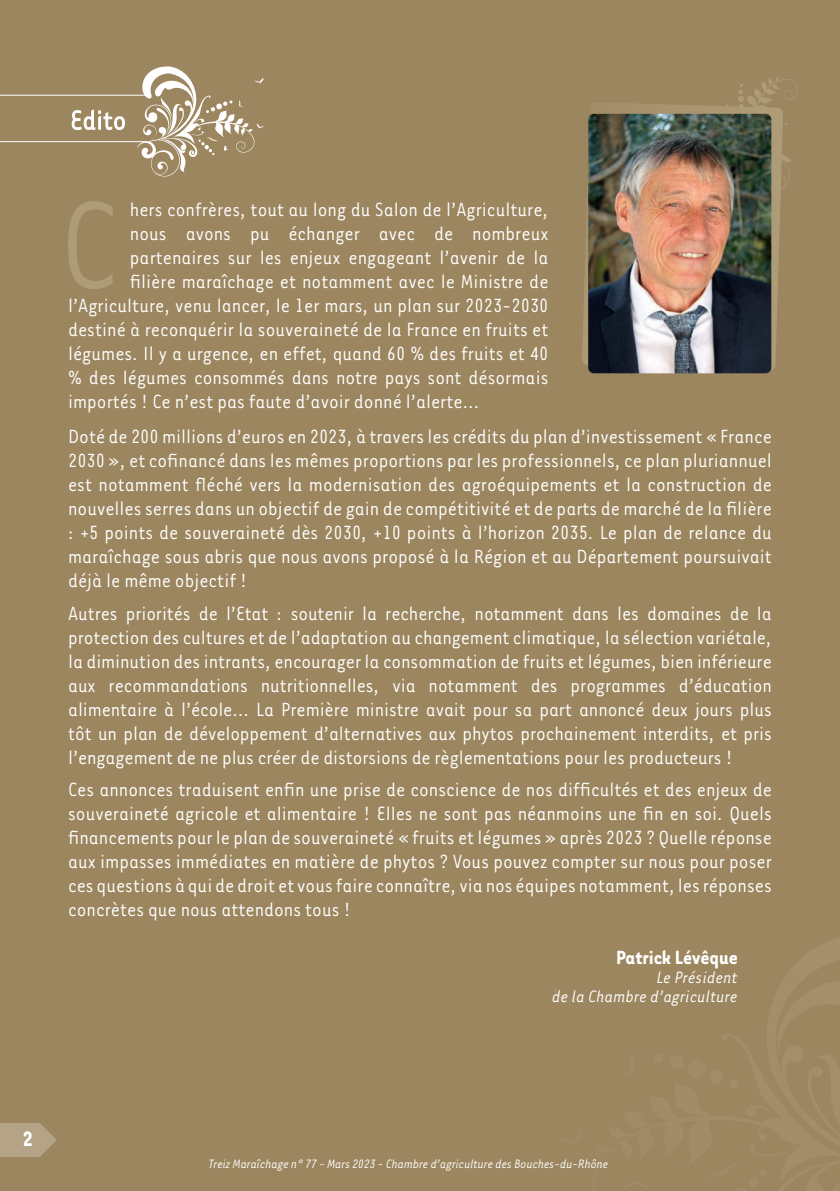
<style>
.page{position:relative;width:840px;height:1191px;background:#fff}
.page>*{position:absolute;margin:0;border:0;box-sizing:border-box;transform-origin:0 0}
.t1{font:142px "Tarzana Narrow";color:#ae9b77}
.t2{font:700 24px "Tarzana Narrow";color:#fff}
.t3{font:22px/24px "Tarzana Narrow";color:#fff;text-align:justify}
.t4{font:700 22px "Tarzana Narrow";color:#fff}
.t5{font:italic 19px/19px "Tarzana Narrow";color:#fff;text-align:right}
.t6{font:italic 14px "Tarzana Narrow";letter-spacing:-.01em;color:#fff}
</style>
<div class="page">
<div style="left:0;top:0;width:839px;height:1191px;background:#9c865f"></div>
<svg style="left:0;top:66px;width:264px;height:110px"></svg>
<svg style="left:0;top:1123px;width:57px;height:34px"></svg>
<svg style="left:582px;top:104px;width:199px;height:267px"></svg>
<svg style="left:675px;top:77px;width:122px;height:120px"></svg>
<img style="left:588px;top:114px;width:182px;height:259px">
<svg style="left:775px;top:938px;width:64px;height:176px"></svg>
<h1 class="t1" style="left:59px;top:159px;width:61px">C</h1>
<p class="t3" style="left:130px;top:196px;width:420px">hers confrères, tout au long du Salon de l’Agriculture,</p>
<p class="t3" style="left:130px;top:220px;width:420px">nous avons pu échanger avec de nombreux</p>
<p class="t3" style="left:130px;top:244px;width:420px">partenaires sur les enjeux engageant l’avenir de la</p>
<p class="t3" style="left:130px;top:268px;width:420px">filière maraîchage et notamment avec le Ministre de</p>
<p class="t3" style="left:68px;top:292px;width:481px">l’Agriculture, venu lancer, le 1er mars, un plan sur 2023-2030</p>
<p class="t3" style="left:68px;top:316px;width:481px">destiné à reconquérir la souveraineté de la France en fruits et</p>
<p class="t3" style="left:68px;top:340px;width:481px">légumes. Il y a urgence, en effet, quand 60 % des fruits et 40</p>
<p class="t3" style="left:68px;top:364px;width:481px">% des légumes consommés dans notre pays sont désormais</p>
<p class="t3" style="left:68px;top:388px;width:413px">importés ! Ce n’est pas faute d’avoir donné l’alerte…</p>
<p class="t3" style="left:68px;top:423px;width:704px">Doté de 200 millions d’euros en 2023, à travers les crédits du plan d’investissement « France 2030 », et cofinancé dans les mêmes proportions par les professionnels, ce plan pluriannuel est notamment fléché vers la modernisation des agroéquipements et la construction de nouvelles serres dans un objectif de gain de compétitivité et de parts de marché de la filière : +5 points de souveraineté dès 2030, +10 points à l’horizon 2035. Le plan de relance du maraîchage sous abris que nous avons proposé à la Région et au Département poursuivait déjà le même objectif !</p>
<p class="t3" style="left:68px;top:600px;width:705px">Autres priorités de l’Etat : soutenir la recherche, notamment dans les domaines de la protection des cultures et de l’adaptation au changement climatique, la sélection variétale, la diminution des intrants, encourager la consommation de fruits et légumes, bien inférieure aux recommandations nutritionnelles, via notamment des programmes d’éducation alimentaire à l’école… La Première ministre avait pour sa part annoncé deux jours plus tôt un plan de développement d’alternatives aux phytos prochainement interdits, et pris l’engagement de ne plus créer de distorsions de règlementations pour les producteurs !</p>
<p class="t3" style="left:68px;top:776px;width:705px">Ces annonces traduisent enfin une prise de conscience de nos difficultés et des enjeux de souveraineté agricole et alimentaire ! Elles ne sont pas néanmoins une fin en soi. Quels financements pour le plan de souveraineté « fruits et légumes » après 2023 ? Quelle réponse aux impasses immédiates en matière de phytos ? Vous pouvez compter sur nous pour poser ces questions à qui de droit et vous faire connaître, via nos équipes notamment, les réponses concrètes que nous attendons tous !</p>
<p class="t4" style="left:615px;top:943px;width:123px">Patrick Lévêque</p>
<p class="t5" style="left:552px;top:966px;width:187px">Le Président<br>de la Chambre d’agriculture</p>
<p class="t2" style="left:22px;top:1123px;width:12px">2</p>
<p class="t6" style="left:209px;top:1155px;width:401px">Treiz Maraîchage n° 77 - Mars 2023 - Chambre d’agriculture des Bouches-du-Rhône</p>
</div>
